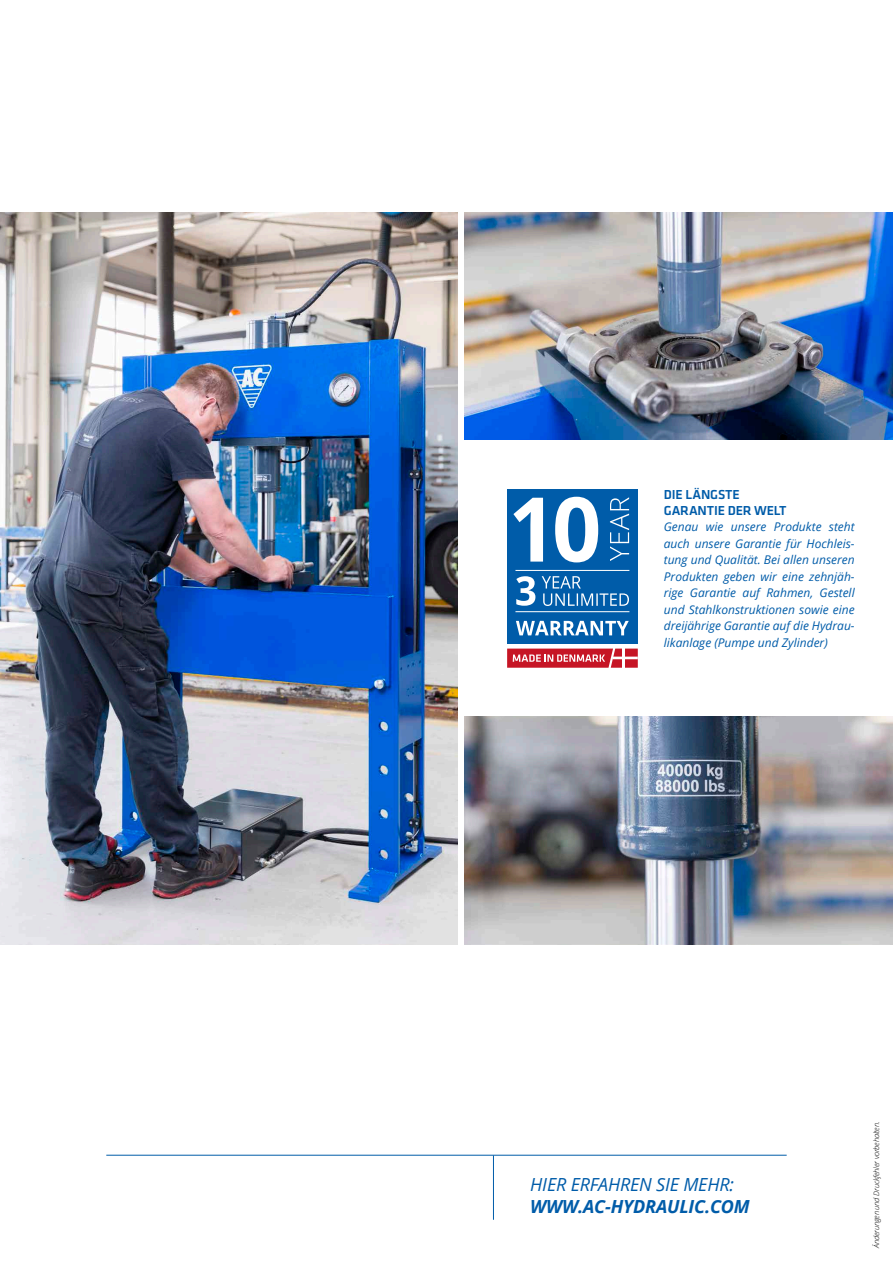
<style>
.page{position:relative;width:893px;height:1263px;background:#fff}
.page>*{position:absolute;margin:0;border:0;box-sizing:border-box;transform-origin:0 0}
.t1{font:italic 18px "Open Sans";letter-spacing:-.01em;color:#005ca9}
.t2{font:italic 700 18px "Open Sans";letter-spacing:-.01em;color:#005ca9}
.t3{font:500 13.5px/15.8px "Klavika";letter-spacing:-.01em;color:#005ca9}
.t4{font:italic 12px/16.5px "Open Sans";color:#005ca9;text-align:justify}
.t5{font:italic 300 7.5px "Open Sans";letter-spacing:-.02em;color:#000}
</style>
<div class="page">
<hr style="left:106px;top:1155px;width:681px;height:1px;background:#005ca9">
<hr style="left:493px;top:1155px;width:1px;height:65px;background:#005ca9">
<img style="left:0;top:213px;width:457px;height:731px">
<img style="left:465px;top:213px;width:428px;height:227px">
<img style="left:465px;top:717px;width:428px;height:227px">
<svg style="left:507px;top:649px;width:131px;height:19px;background:#d14552"></svg>
<div style="left:507px;top:489px;width:131px;height:154px;background:#005ca9"></div>
<hr style="left:515px;top:611px;width:114px;height:1px;background:#fff">
<hr style="left:515px;top:570px;width:114px;height:1px;background:#fff">
<svg style="left:513px;top:497px;width:85px;height:65px"></svg>
<svg style="left:516px;top:576px;width:19px;height:30px"></svg>
<svg style="left:516px;top:621px;width:113px;height:14px"></svg>
<svg style="left:610px;top:497px;width:19px;height:64px"></svg>
<svg style="left:542px;top:576px;width:87px;height:30px"></svg>
<p class="t3" style="left:664px;top:487px;width:124px">DIE LÄNGSTE<br>GARANTIE DER WELT</p>
<p class="t4" style="left:664px;top:518px;width:192px">Genau wie unsere Produkte steht auch unsere Garantie für Hochleis&shy;tung und Qualität. Bei allen unseren Produkten geben wir eine zehnjäh&shy;rige Garantie auf Rahmen, Gestell und Stahlkonstruktionen sowie eine dreijährige Garantie auf die Hydrau&shy;likanlage (Pumpe und Zylinder)</p>
<h1 class="t1" style="left:530px;top:1172px;width:205px">HIER ERFAHREN SIE MEHR:</h1>
<h1 class="t2" style="left:530px;top:1194px;width:221px">WWW.AC-HYDRAULIC.COM</h1>
<p class="t5" style="left:871px;top:1248px;width:128px;rotate:-90deg">Änderungen und Druckfehler vorbehalten.</p>
</div>
